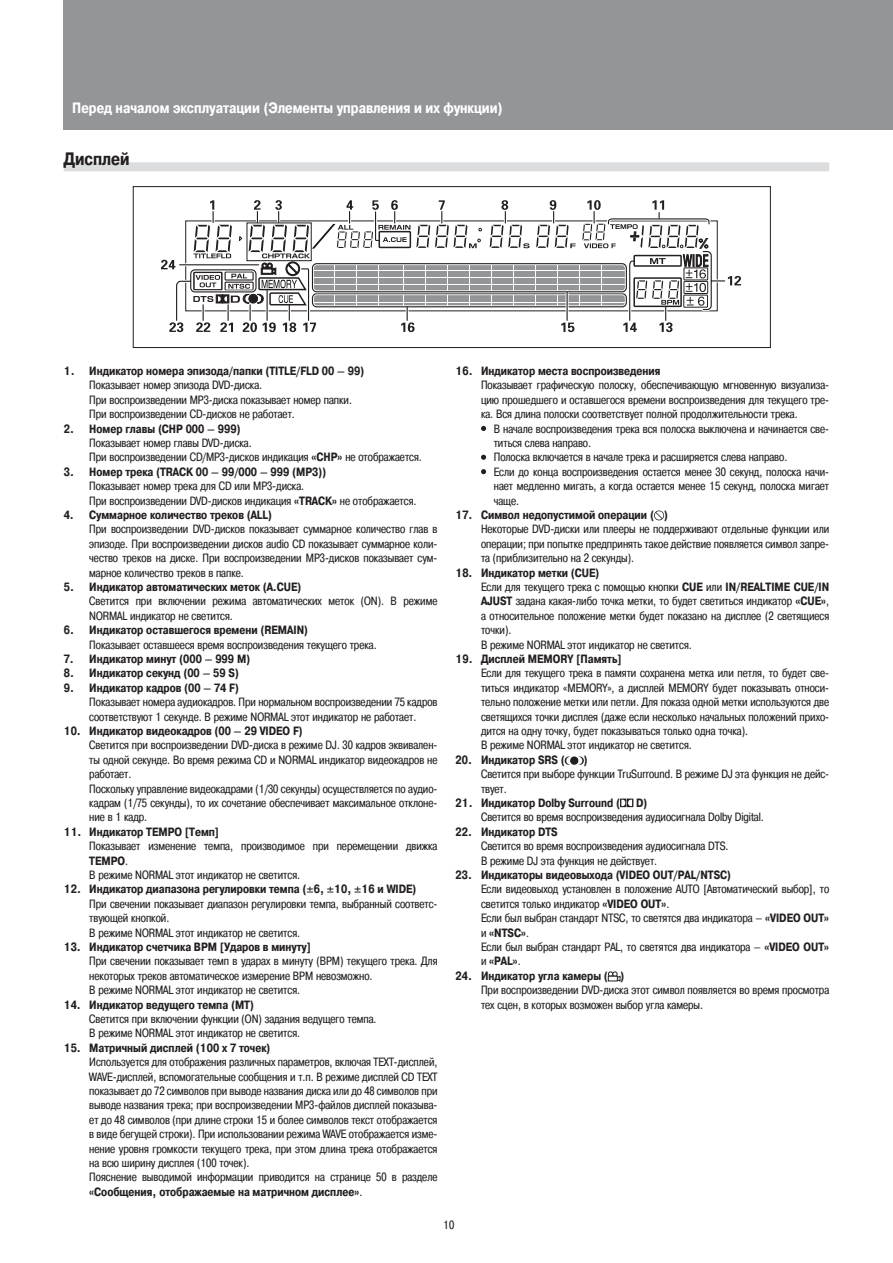
<style>
.page{position:relative;width:893px;height:1263px;background:#fff}
.page>*{position:absolute;margin:0;border:0;box-sizing:border-box;transform-origin:0 0}
.t1{font:700 18px "Pragmatica Cond C";color:#231f20}
.t2{font:700 15px "Pragmatica Cond C";color:#fff}
.t3{font:12px/14.4px "Pragmatica Cond C";color:#231f20}
.t4{font:700 12px "Pragmatica Cond C";color:#231f20}
.s1{font-weight:700}
</style>
<div class="page">
<div style="left:64px;top:0;width:829px;height:130px;background:#939598"></div>
<div style="left:64px;top:162px;width:765px;height:9px;background:#dcdddf"></div>
<svg style="left:161px;top:200px;width:580px;height:132px"></svg>
<hr style="left:267px;top:290px;width:1px;height:30px;background:#231f20">
<hr style="left:180px;top:263px;width:79px;height:3px;background:#fff">
<hr style="left:180px;top:264px;width:79px;height:1px;background:#231f20">
<div style="left:247px;top:222px;width:65px;height:39px;border:1px solid #231f20"></div>
<div style="left:133px;top:186px;width:638px;height:162px;border:1px solid #231f20"></div>
<svg style="left:481px;top:426px;width:5px;height:5px"></svg>
<svg style="left:481px;top:455px;width:5px;height:5px"></svg>
<svg style="left:481px;top:469px;width:5px;height:5px"></svg>
<svg style="left:654px;top:510px;width:10px;height:10px"></svg>
<svg style="left:655px;top:511px;width:8px;height:9px"></svg>
<svg style="left:655px;top:512px;width:7px;height:7px"></svg>
<svg style="left:565px;top:756px;width:19px;height:9px"></svg>
<svg style="left:620px;top:798px;width:13px;height:9px"></svg>
<svg style="left:608px;top:971px;width:13px;height:11px"></svg>
<div style="left:608px;top:976px;width:9px;height:5px;background:#fff"></div>
<div style="left:608px;top:976px;width:10px;height:5px;border:1px solid #231f20"></div>
<p class="t2" style="left:72px;top:99px;width:432px">Перед началом эксплуатации (Элементы управления и их функции)</p>
<h1 class="t1" style="left:64px;top:149px;width:67px">Дисплей</h1>
<p class="t4" style="left:64px;top:364px;width:302px">1. И ндикатор номера эпизода/папки (TITLE/FLD 00 – 99)</p>
<p class="t3" style="left:89px;top:378px;width:264px">Показывает номер эпизода DVD-диска.<br>При воспроизведении MP3-диска показывает номер папки.<br>При воспроизведении CD-дисков не работает.</p>
<p class="t4" style="left:64px;top:422px;width:178px">2. Номер главы (CHP 000 – 999)</p>
<p class="t3" style="left:89px;top:436px;width:334px">Показывает номер главы DVD-диска.<br>При воспроизведении CD/MP3-дисков индикация <span class="s1">«CHP»</span> не отображается.</p>
<p class="t4" style="left:64px;top:465px;width:264px">3. Номер трека (TRACK 00 – 99/000 – 999 (MP3))</p>
<p class="t3" style="left:89px;top:479px;width:329px">Показывает номер трека для CD или MP3-диска.<br>При воспроизведении DVD-дисков индикация <span class="s1">«TRACK»</span> не отображается.</p>
<p class="t4" style="left:64px;top:508px;width:210px">4. Суммарное количество треков (ALL)</p>
<p class="t3" style="left:89px;top:522px;width:350px;text-align:justify">При воспроизведении DVD-дисков показывает суммарное количество глав в эпизоде. При воспроизведении дисков audio CD показывает суммарное коли&shy;чество треков на диске. При воспроизведении MP3-дисков показывает сум&shy;марное количество треков в папке.</p>
<p class="t4" style="left:64px;top:580px;width:239px">5. И ндикатор автоматических меток (A.CUE)</p>
<p class="t3" style="left:89px;top:594px;width:350px">Светится при включении режима автоматических меток (ON). В режиме<br>NORMAL индикатор не светится.</p>
<p class="t4" style="left:64px;top:623px;width:246px">6. И ндикатор оставшегося времени (REMAIN)</p>
<p class="t3" style="left:89px;top:637px;width:289px">Показывает оставшееся время воспроизведения текущего трека.</p>
<p class="t4" style="left:64px;top:652px;width:188px">7. И ндикатор минут (000 – 999 M)</p>
<p class="t4" style="left:64px;top:666px;width:177px">8. И ндикатор секунд (00 – 59 S)</p>
<p class="t4" style="left:64px;top:681px;width:177px">9. И ндикатор кадров (00 – 74 F)</p>
<p class="t3" style="left:89px;top:695px;width:350px">Показывает номера аудиокадров. При нормальном воспроизведении 75 кадров соответствуют 1 секунде. В режиме NORMAL этот индикатор не работает.</p>
<p class="t4" style="left:64px;top:724px;width:241px">10. И ндикатор видеокадров (00 – 29 VIDEO F)</p>
<p class="t3" style="left:89px;top:738px;width:350px">Светится при воспроизведении DVD-диска в режиме DJ. 30 кадров эквивален&shy;ты одной секунде. Во время режима CD и NORMAL индикатор видеокадров не работает.<br>Поскольку управление видеокадрами (1/30 секунды) осуществляется по аудио&shy;кадрам (1/75 секунды), то их сочетание обеспечивает максимальное отклоне&shy;ние в 1 кадр.</p>
<p class="t4" style="left:64px;top:825px;width:157px">11. И ндикатор TEMPO [Темп]</p>
<p class="t3" style="left:89px;top:839px;width:350px">Показывает изменение темпа, производимое при перемещении движка<br><span class="s1">TEMPO</span>.<br>В режиме NORMAL этот индикатор не светится.</p>
<p class="t4" style="left:64px;top:882px;width:354px">12. И ндикатор диапазона регулировки темпа (±6, ±10, ±16 и WIDE)</p>
<p class="t3" style="left:89px;top:896px;width:350px">При свечении показывает диапазон регулировки темпа, выбранный соответс&shy;твующей кнопкой.<br>В режиме NORMAL этот индикатор не светится.</p>
<p class="t4" style="left:64px;top:940px;width:249px">13. И ндикатор счетчика BPM [Ударов в минуту]</p>
<p class="t3" style="left:89px;top:954px;width:350px">При свечении показывает темп в ударах в минуту (BPM) текущего трека. Для некоторых треков автоматическое измерение BPM невозможно.<br>В режиме NORMAL этот индикатор не светится.</p>
<p class="t4" style="left:64px;top:998px;width:192px">14. И ндикатор ведущего темпа (MT)</p>
<p class="t3" style="left:89px;top:1012px;width:289px">Светится при включении функции (ON) задания ведущего темпа.<br>В режиме NORMAL этот индикатор не светится.</p>
<p class="t4" style="left:64px;top:1041px;width:208px">15. Матричный дисплей (100 х 7 точек)</p>
<p class="t3" style="left:89px;top:1055px;width:350px">Используется для отображения различных параметров, включая TEXT-дисплей, WAVE-дисплей, вспомогательные сообщения и т.п. В режиме дисплей CD TEXT показывает до 72 символов при выводе названия диска или до 48 символов при выводе названия трека; при воспроизведении MP3-файлов дисплей показыва&shy;ет до 48 символов (при длине строки 15 и более символов текст отображается в виде бегущей строки). При использовании режима WAVE отображается изме&shy;нение уровня громкости текущего трека, при этом длина трека отображается на всю ширину дисплея (100 точек).<br>Пояснение выводимой информации приводится на странице 50 в разделе <span class="s1">«Сообщения, отображаемые на матричном дисплее»</span>.</p>
<p class="t4" style="left:455px;top:364px;width:206px">16. И ндикатор места воспроизведения</p>
<p class="t3" style="left:481px;top:378px;width:350px;text-align:justify">Показывает графическую полоску, обеспечивающую мгновенную визуализа&shy;цию прошедшего и оставшегося времени воспроизведения для текущего тре&shy;ка. Вся длина полоски соответствует полной продолжительности трека.</p>
<p class="t3" style="left:494px;top:421px;width:337px">В начале воспроизведения трека вся полоска выключена и начинается све&shy;титься слева направо.<br>Полоска включается в начале трека и расширяется слева направо.<br>Если до конца воспроизведения остается менее 30 секунд, полоска начи&shy;нает медленно мигать, а когда остается менее 15 секунд, полоска мигает чаще.</p>
<p class="t4" style="left:455px;top:508px;width:214px">17. Символ недопустимой операции ( )</p>
<p class="t3" style="left:481px;top:522px;width:350px;text-align:justify">Некоторые DVD-диски или плееры не поддерживают отдельные функции или операции; при попытке предпринять такое действие появляется символ запре&shy;та (приблизительно на 2 секунды).</p>
<p class="t3" style="left:481px;top:565px;width:350px;text-indent:-26px"><span class="s1">18. И ндикатор метки (CUE)<br></span>Если для текущего трека с помощью кнопки <span class="s1">CUE</span> или <span class="s1">IN/REALTIME CUE/IN AJUST</span> задана какая-либо точка метки, то будет светиться индикатор <span class="s1">«CUE»</span>, а относительное положение метки будет показано на дисплее (2 светящиеся точки).<br>В режиме NORMAL этот индикатор не светится.</p>
<p class="t4" style="left:455px;top:652px;width:168px">19. Дисплей MEMORY [Память]</p>
<p class="t3" style="left:481px;top:666px;width:350px">Если для текущего трека в памяти сохранена метка или петля, то будет све&shy;титься индикатор «MEMORY», а дисплей MEMORY будет показывать относи&shy;тельно положение метки или петли. Для показа одной метки используются две светящихся точки дисплея (даже если несколько начальных положений прихо&shy;дится на одну точку, будет показываться только одна точка).<br>В режиме NORMAL этот индикатор не светится.</p>
<p class="t4" style="left:455px;top:753px;width:111px">20. И ндикатор SRS (</p>
<p class="t4" style="left:584px;top:753px;width:5px">)</p>
<p class="t3" style="left:481px;top:767px;width:350px">Светится при выборе функции TruSurround. В режиме DJ эта функция не дейс&shy;твует.</p>
<p class="t4" style="left:455px;top:796px;width:166px">21. И ндикатор Dolby Surround (</p>
<p class="t4" style="left:636px;top:796px;width:13px">D)</p>
<p class="t3" style="left:481px;top:810px;width:284px">Светится во время воспроизведения аудиосигнала Dolby Digital.</p>
<p class="t4" style="left:455px;top:825px;width:104px">22. И ндикатор DTS</p>
<p class="t3" style="left:481px;top:839px;width:249px">Светится во время воспроизведения аудиосигнала DTS.<br>В режиме DJ эта функция не действует.</p>
<p class="t4" style="left:455px;top:868px;width:277px">23. И ндикаторы видеовыхода (VIDEO OUT/PAL/NTSC)</p>
<p class="t3" style="left:481px;top:882px;width:350px">Если видеовыход установлен в положение AUTO [Автоматический выбор], то светится только индикатор <span class="s1">«VIDEO OUT»</span>.<br>Если был выбран стандарт NTSC, то светятся два индикатора – <span class="s1">«VIDEO OUT» </span>и <span class="s1">«NTSC»</span>.<br>Если был выбран стандарт PAL, то светятся два индикатора – <span class="s1">«VIDEO OUT» </span>и <span class="s1">«PAL»</span>.</p>
<p class="t4" style="left:455px;top:969px;width:170px">24. И ндикатор угла камеры ( )</p>
<p class="t3" style="left:481px;top:983px;width:350px">При воспроизведении DVD-диска этот символ появляется во время просмотра тех сцен, в которых возможен выбор угла камеры.</p>
<p class="t3" style="left:443px;top:1218px;width:13px">10</p>
</div>
